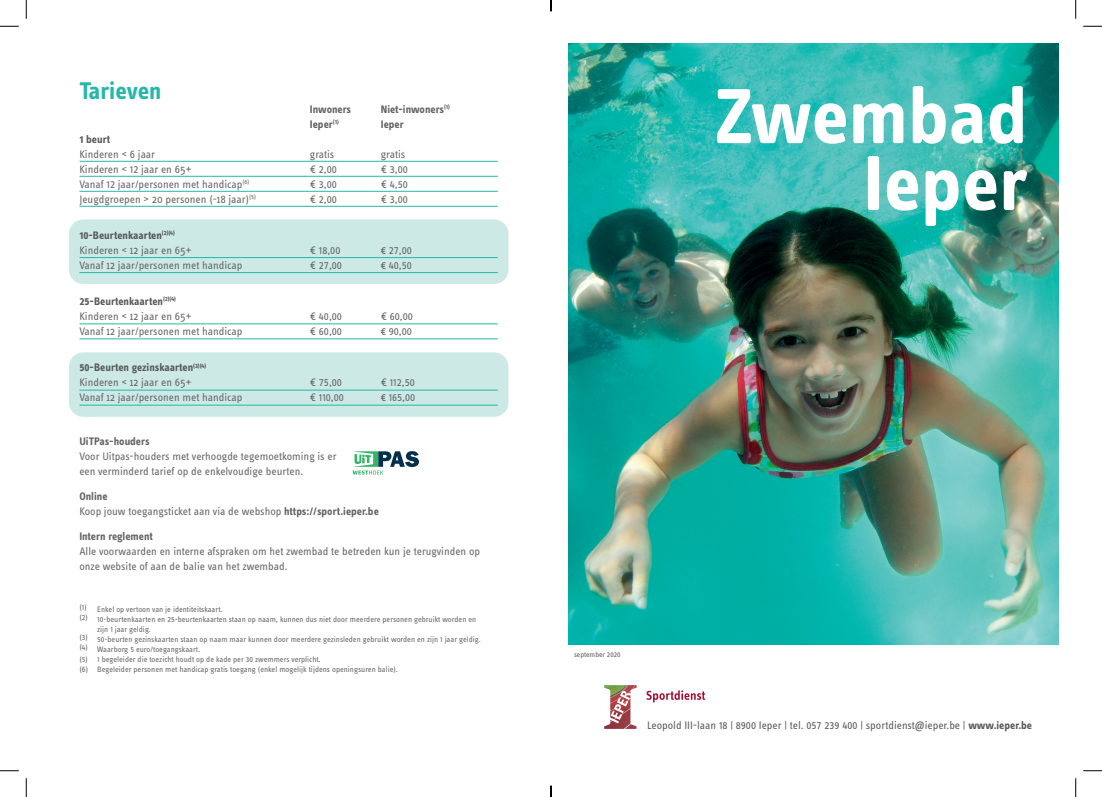
<style>
.page{position:relative;width:1102px;height:797px;background:#fff}
.page>*{position:absolute;margin:0;border:0;box-sizing:border-box;transform-origin:0 0}
.t1{font:700 80.62px/66.9px "Info OT Text";color:#fff;text-align:right}
.t2{font:700 25px "Info OT Text";letter-spacing:-.005em;color:#25b8a9}
.t3{font:11.25px/15px "Info OT Text";color:#636366}
.t4{font:11.25px "Info OT Text";color:#57585a}
.t5{font:700 11.25px "Info OT Text";color:#636366}
.t6{font:700 11.25px/15px "Info OT Text";color:#57585a}
.t7{font:8.12px "Info OT Text";color:#636366}
.t8{font:7.5px "Info OT Text";color:#57585a}
.s1{font-weight:700;color:#57585a}
.s2{font-weight:400;color:#636366}
.s3{font-weight:700}
</style>
<div class="page">
<img style="left:568px;top:44px;width:489px;height:600px">
<svg style="left:646px;top:690px;width:59px;height:12px"></svg>
<img style="left:604px;top:685px;width:32px;height:44px">
<div style="left:69px;top:219px;width:439px;height:65px;background:#cce9e6;border-radius:14px"></div>
<div style="left:69px;top:352px;width:439px;height:65px;background:#cce9e6;border-radius:14px"></div>
<hr style="left:79px;top:161px;width:419px;height:1px;background:#25b8a9">
<hr style="left:79px;top:176px;width:419px;height:1px;background:#25b8a9">
<hr style="left:79px;top:191px;width:419px;height:1px;background:#25b8a9">
<hr style="left:79px;top:206px;width:419px;height:1px;background:#25b8a9">
<hr style="left:79px;top:257px;width:419px;height:1px;background:#25b8a9">
<hr style="left:79px;top:272px;width:419px;height:1px;background:#25b8a9">
<hr style="left:79px;top:323px;width:419px;height:1px;background:#25b8a9">
<hr style="left:79px;top:338px;width:419px;height:1px;background:#25b8a9">
<hr style="left:79px;top:390px;width:419px;height:1px;background:#25b8a9">
<hr style="left:79px;top:405px;width:419px;height:1px;background:#25b8a9">
<svg style="left:352px;top:451px;width:67px;height:23px"></svg>
<svg style="left:0;top:25px;width:19px;height:2px"></svg>
<svg style="left:1083px;top:25px;width:18px;height:2px"></svg>
<svg style="left:0;top:770px;width:19px;height:1px"></svg>
<svg style="left:1083px;top:770px;width:18px;height:1px"></svg>
<svg style="left:25px;top:0;width:2px;height:19px"></svg>
<svg style="left:25px;top:778px;width:2px;height:19px"></svg>
<svg style="left:1075px;top:0;width:1px;height:19px"></svg>
<svg style="left:1075px;top:778px;width:1px;height:19px"></svg>
<svg style="left:550px;top:785px;width:1px;height:12px"></svg>
<h2 class="t2" style="left:79px;top:75px;width:84px">Tarieven</h2>
<p class="t5" style="left:310px;top:102px;width:43px">Inwoners</p>
<p class="t5" style="left:381px;top:102px;width:71px">Niet-inwoners<sup>(1)</sup></p>
<p class="t5" style="left:310px;top:117px;width:30px">Ieper<sup>(1)</sup></p>
<p class="t5" style="left:381px;top:117px;width:25px">Ieper</p>
<p class="t6" style="left:79px;top:131px;width:32px">1 beurt</p>
<p class="t3" style="left:79px;top:146px;width:77px">Kinderen &lt; 6 jaar</p>
<p class="t3" style="left:310px;top:146px;width:26px">gratis</p>
<p class="t3" style="left:381px;top:146px;width:26px">gratis</p>
<p class="t3" style="left:79px;top:161px;width:114px">Kinderen &lt; 12 jaar en 65+</p>
<p class="t3" style="left:310px;top:161px;width:29px">€ 2,00</p>
<p class="t3" style="left:381px;top:161px;width:29px">€ 3,00</p>
<p class="t3" style="left:79px;top:176px;width:171px">Vanaf 12 jaar/personen met handicap<sup>(6)</sup></p>
<p class="t3" style="left:310px;top:176px;width:29px">€ 3,00</p>
<p class="t3" style="left:381px;top:176px;width:29px">€ 4,50</p>
<p class="t3" style="left:79px;top:191px;width:178px">Jeugdgroepen &gt; 20 personen (-18 jaar)<sup>(5)</sup></p>
<p class="t3" style="left:310px;top:191px;width:29px">€ 2,00</p>
<p class="t3" style="left:381px;top:191px;width:29px">€ 3,00</p>
<p class="t3" style="left:79px;top:227px;width:114px"><span class="s1">10-Beurtenkaarten</span><sup>(2)(4)<br></sup>Kinderen &lt; 12 jaar en 65+</p>
<p class="t3" style="left:310px;top:242px;width:32px">€ 18,00</p>
<p class="t3" style="left:381px;top:242px;width:33px">€ 27,00</p>
<p class="t3" style="left:79px;top:257px;width:164px">Vanaf 12 jaar/personen met handicap</p>
<p class="t3" style="left:310px;top:257px;width:34px">€ 27,00</p>
<p class="t3" style="left:381px;top:257px;width:33px">€ 40,50</p>
<p class="t3" style="left:79px;top:294px;width:114px"><span class="s1">25-Beurtenkaarten</span><sup>(2)(4)<br></sup>Kinderen &lt; 12 jaar en 65+</p>
<p class="t3" style="left:310px;top:309px;width:34px">€ 40,00</p>
<p class="t3" style="left:381px;top:309px;width:34px">€ 60,00</p>
<p class="t3" style="left:79px;top:324px;width:164px">Vanaf 12 jaar/personen met handicap</p>
<p class="t3" style="left:310px;top:324px;width:34px">€ 60,00</p>
<p class="t3" style="left:381px;top:324px;width:33px">€ 90,00</p>
<p class="t6" style="left:79px;top:360px;width:128px">50-Beurten gezinskaarten<sup>(3)(4)<br></sup><span class="s2">Kinderen &lt; 12 jaar en 65+</span></p>
<p class="t3" style="left:310px;top:375px;width:34px">€ 75,00</p>
<p class="t3" style="left:381px;top:375px;width:35px">€ 112,50</p>
<p class="t3" style="left:79px;top:390px;width:164px">Vanaf 12 jaar/personen met handicap</p>
<p class="t3" style="left:310px;top:390px;width:35px">€ 110,00</p>
<p class="t3" style="left:381px;top:390px;width:36px">€ 165,00</p>
<p class="t5" style="left:79px;top:434px;width:72px">UiTPas-houders</p>
<p class="t3" style="left:79px;top:448px;width:259px">Voor Uitpas-houders met verhoogde tegemoetkoming is er een verminderd tarief op de enkelvoudige beurten.</p>
<p class="t3" style="left:79px;top:488px;width:301px"><span class="s3">Online<br></span>Koop jouw toegangsticket aan via de webshop <span class="s3">https://sport.ieper.be</span></p>
<p class="t5" style="left:79px;top:529px;width:75px">Intern reglement</p>
<p class="t3" style="left:79px;top:543px;width:402px">Alle voorwaarden en interne afspraken om het zwembad te betreden kun je terugvinden op onze website of aan de balie van het zwembad.</p>
<p class="t7" style="left:79px;top:604px;width:145px">(1) Enkel op vertoon van je identiteitskaart.</p>
<p class="t7" style="left:79px;top:614px;width:398px">(2) 10-beurtenkaarten en 25-beurtenkaarten staan op naam, kunnen dus niet door meerdere personen gebruikt worden en</p>
<p class="t7" style="left:97px;top:624px;width:55px">zijn 1 jaar geldig.</p>
<p class="t7" style="left:79px;top:634px;width:403px">(3) 50-beurten gezinskaarten staan op naam maar kunnen door meerdere gezinsleden gebruikt worden en zijn 1 jaar geldig.</p>
<p class="t7" style="left:79px;top:644px;width:122px">(4) Waarborg 5 euro/toegangskaart.</p>
<p class="t7" style="left:79px;top:654px;width:243px">(5) 1 begeleider die toezicht houdt op de kade per 30 zwemmers verplicht.</p>
<p class="t7" style="left:79px;top:664px;width:320px">(6) Begeleider personen met handicap gratis toegang (enkel mogelijk tijdens openingsuren balie).</p>
<h1 class="t1" style="left:713px;top:81px;width:316px">Zwembad<br>Ieper</h1>
<p class="t8" style="left:574px;top:649px;width:48px">september 2020</p>
<p class="t4" style="left:647px;top:718px;width:386px">Leopold III-laan 18 | 8900 Ieper | tel. 057 239 400 | sportdienst@ieper.be | <span class="s3">www.ieper.be</span></p>
</div>
